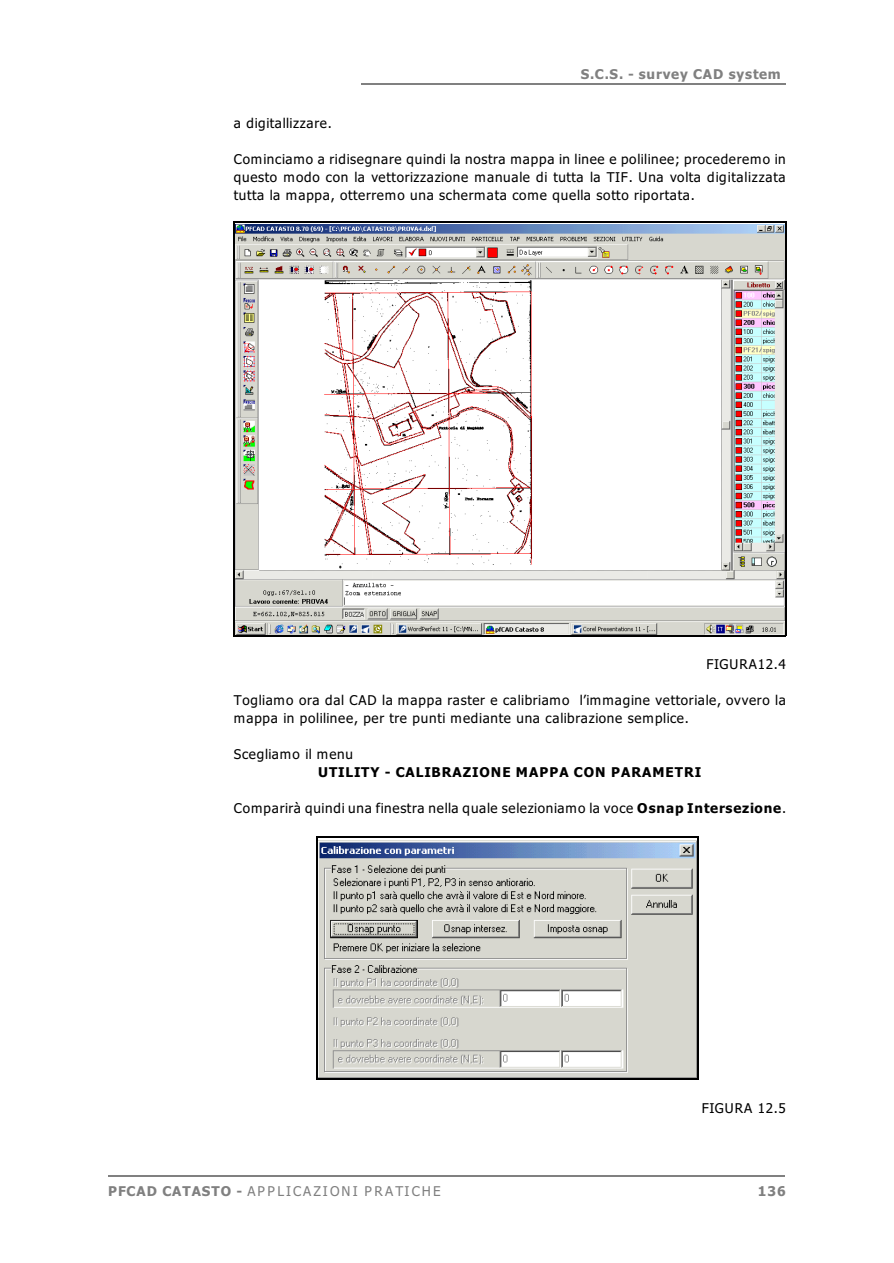
<style>
.page{position:relative;width:894px;height:1263px;background:#fff}
.page>*{position:absolute;margin:0;border:0;box-sizing:border-box;transform-origin:0 0}
.t1{font:13.5px/18px "Tahoma";letter-spacing:.05em;color:#000;text-align:justify}
.t2{font:700 13.5px "Tahoma";letter-spacing:.08em;color:#000}
.t3{font:italic 13.5px "Tahoma";letter-spacing:.165em;color:#808080}
.t4{font:700 13.5px "Tahoma";letter-spacing:.06em;color:#808080}
.s1{font-weight:700}
.s2{font-weight:700;font-style:normal}
</style>
<div class="page">
<hr style="left:361px;top:83px;width:425px;height:1px;background:#808080">
<hr style="left:108px;top:1175px;width:676px;height:1px;background:#808080">
<img style="left:235px;top:224px;width:549px;height:411px">
<hr style="left:234px;top:221px;width:1px;height:415px;background:#000">
<hr style="left:785px;top:221px;width:1px;height:415px;background:#000">
<hr style="left:234px;top:221px;width:552px;height:2px;background:#000">
<hr style="left:234px;top:635px;width:552px;height:1px;background:#000">
<img style="left:318px;top:840px;width:379px;height:239px">
<hr style="left:316px;top:837px;width:2px;height:243px;background:#000">
<hr style="left:697px;top:837px;width:2px;height:243px;background:#000">
<hr style="left:316px;top:837px;width:382px;height:1px;background:#000">
<hr style="left:316px;top:1079px;width:382px;height:1px;background:#000">
<p class="t4" style="left:581px;top:69px;width:201px">S.C.S. - survey CAD system</p>
<p class="t1" style="left:234px;top:116px;width:99px">a digitallizzare.</p>
<p class="t1" style="left:234px;top:152px;width:553px">Cominciamo a ridisegnare quindi la nostra mappa in linee e polilinee; procederemo in questo modo con la vettorizzazione manuale di tutta la TIF. Una volta digitalizzata tutta la mappa, otterremo una schermata come quella sotto riportata.</p>
<p class="t1" style="left:706px;top:657px;width:81px">FIGURA12.4</p>
<p class="t1" style="left:234px;top:693px;width:553px">Togliamo ora dal CAD la mappa raster e calibriamo l’immagine vettoriale, ovvero la mappa in polilinee, per tre punti mediante una calibrazione semplice.</p>
<p class="t1" style="left:234px;top:747px;width:121px">Scegliamo il menu</p>
<p class="t2" style="left:318px;top:767px;width:385px">UTILITY - CALIBRAZIONE MAPPA CON PARAMETRI</p>
<p class="t1" style="left:234px;top:801px;width:554px">Comparirà quindi una finestra nella quale selezioniamo la voce <span class="s1">Osnap Intersezione</span>.</p>
<p class="t1" style="left:702px;top:1100px;width:86px">FIGURA 12.5</p>
<p class="t3" style="left:108px;top:1186px;width:334px"><span class="s2">PFCAD CATASTO -</span> APPLICAZIONI PRATICHE</p>
<p class="t4" style="left:758px;top:1186px;width:29px">136</p>
</div>
